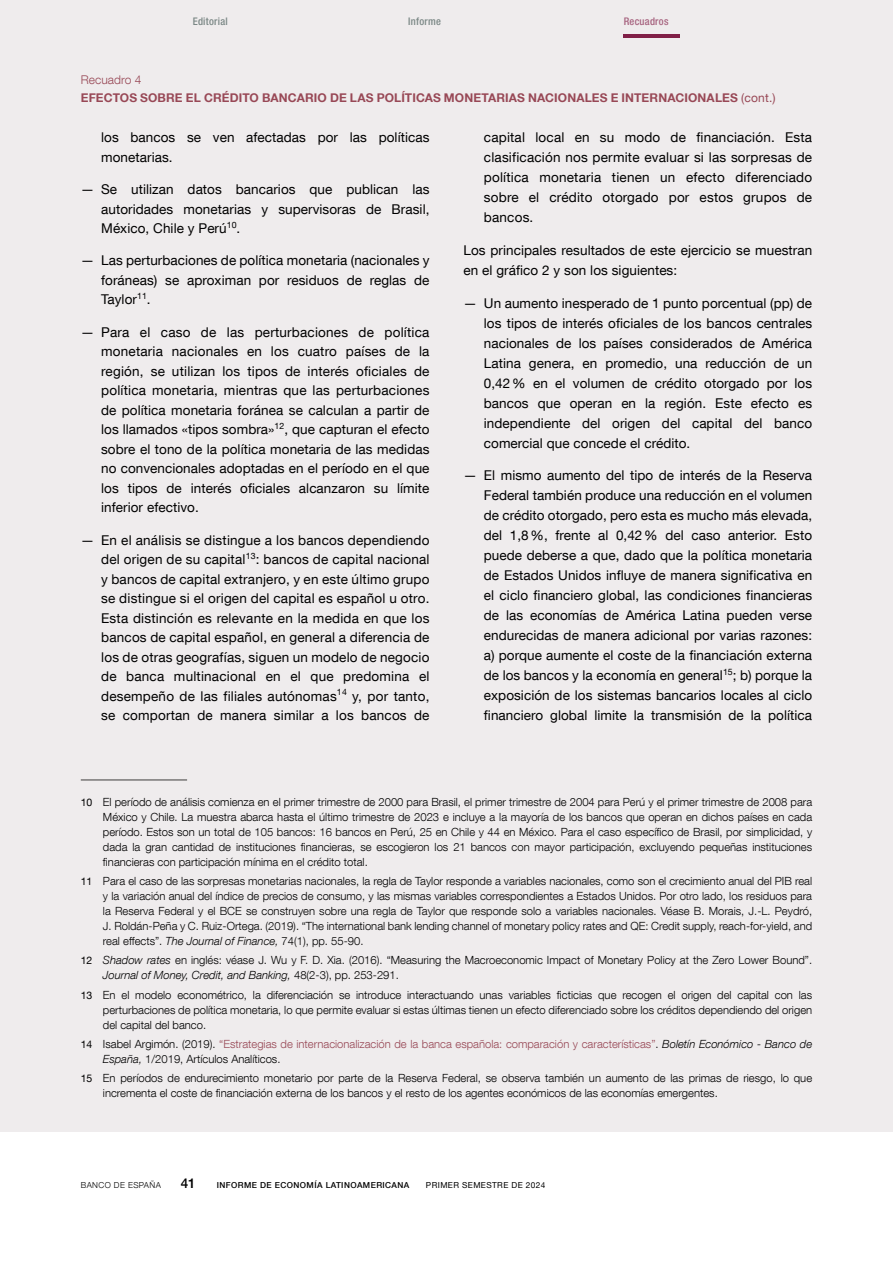
<style>
.page{position:relative;width:893px;height:1263px;background:#fff}
.page>*{position:absolute;margin:0;border:0;box-sizing:border-box;transform-origin:0 0}
.Texto_recuadro{font:13.5px/20px "Bd E Neue Helvetica";letter-spacing:.005em;color:#000;text-align:justify}
.t1{font:500 13.5px "Bd E Neue Helvetica";color:#000}
.t2{font:700 12px "Bd E Neue Helvetica";letter-spacing:.01em;color:#984856}
.Numero_recuadro{font:300 12px "Bd E Neue Helvetica";letter-spacing:.005em;color:#984856}
.Citas_recuadro{font:300 11.25px/15px "Bd E Neue Helvetica";color:#000;text-align:justify}
.Citas_recuadro-2{font:300 11.25px/15px "Bd E Neue Helvetica";color:#984856}
.t3{font:500 condensed 10.5px "Bd E Neue Helvetica";letter-spacing:.025em;color:#7a8785}
.t4{font:500 condensed 10.5px "Bd E Neue Helvetica";letter-spacing:.025em;color:#a6627e}
.t5{font:500 8.25px "Bd E Neue Helvetica";letter-spacing:.05em;color:#000}
.t6{font:8.25px "Bd E Neue Helvetica";letter-spacing:.05em;color:#000}
.t7{font:300 8.25px "Bd E Neue Helvetica";letter-spacing:.05em;color:#000}
.s1{font-weight:400}
.s2{font-weight:400;font-size:10.5px}
.s3{font-style:italic}
.s4{font-weight:400;font-size:10.5px;color:#000}
.s5{color:#000}
.s6{font-style:italic;color:#000}
</style>
<div class="page">
<div style="left:0;top:0;width:893px;height:1131px;background:#efeced"></div>
<hr style="left:81px;top:779px;width:106px;height:1px;background:#3c3c3b">
<hr style="left:624px;top:34px;width:56px;height:4px;background:#801f47">
<p class="t3" style="left:193px;top:15px;width:37px">Editorial</p>
<p class="t3" style="left:408px;top:15px;width:34px">Informe</p>
<p class="t4" style="left:624px;top:15px;width:46px">Recuadros</p>
<p class="Numero_recuadro" style="left:81px;top:72px;width:62px">Recuadro 4</p>
<h1 class="t2" style="left:81px;top:90px;width:696px">EFECTOS SOBRE EL CRÉDITO BANCARIO DE LAS POLÍTICAS MONETARIAS NACIONALES E INTERNACIONALES <span class="s1">(cont.)</span></h1>
<p class="Texto_recuadro" style="left:101px;top:128px;width:330px;line-height:19.5px">los bancos se ven afectadas por las políticas monetarias.</p>
<p class="Texto_recuadro" style="left:101px;top:179px;width:330px;line-height:19.5px;text-indent:-20px">— Se utilizan datos bancarios que publican las autoridades monetarias y supervisoras de Brasil, México, Chile y Perú<sup>10</sup>.</p>
<p class="Texto_recuadro" style="left:101px;top:251px;width:330px;line-height:19.5px;text-indent:-20px">— Las perturbaciones de política monetaria (nacionales y foráneas) se aproximan por residuos de reglas de Taylor<sup>11</sup>.</p>
<p class="Texto_recuadro" style="left:101px;top:322px;width:330px;line-height:19.5px;text-indent:-20px">— Para el caso de las perturbaciones de política monetaria nacionales en los cuatro países de la región, se utilizan los tipos de interés oficiales de política monetaria, mientras que las perturbaciones de política monetaria foránea se calculan a partir de los llamados «tipos sombra»<sup>12</sup>, que capturan el efecto sobre el tono de la política monetaria de las medidas no convencionales adoptadas en el período en el que los tipos de interés oficiales alcanzaron su límite inferior efectivo.</p>
<p class="Texto_recuadro" style="left:101px;top:530px;width:330px;line-height:19.5px;text-indent:-20px">— En el análisis se distingue a los bancos dependiendo del origen de su capital<sup>13</sup>: bancos de capital nacional y bancos de capital extranjero, y en este último grupo se distingue si el origen del capital es español u otro.<br>Esta distinción es relevante en la medida en que los bancos de capital español, en general a diferencia de los de otras geografías, siguen un modelo de negocio de banca multinacional en el que predomina el desempeño de las filiales autónomas<sup>14</sup> y, por tanto, se comportan de manera similar a los bancos de</p>
<p class="Texto_recuadro" style="left:484px;top:127px;width:330px">capital local en su modo de financiación. Esta clasificación nos permite evaluar si las sorpresas de política monetaria tienen un efecto diferenciado sobre el crédito otorgado por estos grupos de bancos.</p>
<p class="Texto_recuadro" style="left:463px;top:240px;width:350px">Los principales resultados de este ejercicio se muestran en el gráfico 2 y son los siguientes:</p>
<p class="Texto_recuadro" style="left:484px;top:293px;width:330px;text-indent:-20px">— Un aumento inesperado de 1 punto porcentual (pp) de los tipos de interés oficiales de los bancos centrales nacionales de los países considerados de América Latina genera, en promedio, una reducción de un 0,42% en el volumen de crédito otorgado por los bancos que operan en la región. Este efecto es independiente del origen del capital del banco comercial que concede el crédito.</p>
<p class="Texto_recuadro" style="left:484px;top:465px;width:330px;text-indent:-20px">— El mismo aumento del tipo de interés de la Reserva Federal también produce una reducción en el volumen de crédito otorgado, pero esta es mucho más elevada, del 1,8%, frente al 0,42% del caso anterior. Esto puede deberse a que, dado que la política monetaria de Estados Unidos influye de manera significativa en el ciclo financiero global, las condiciones financieras de las economías de América Latina pueden verse endurecidas de manera adicional por varias razones: a) porque aumente el coste de la financiación externa de los bancos y la economía en general<sup>15</sup>; b) porque la exposición de los sistemas bancarios locales al ciclo financiero global limite la transmisión de la política</p>
<p class="Citas_recuadro" style="left:103px;top:794px;width:711px;text-indent:-22px"><span class="s2">10</span> El período de análisis comienza en el primer trimestre de 2000 para Brasil, el primer trimestre de 2004 para Perú y el primer trimestre de 2008 para México y Chile. La muestra abarca hasta el último trimestre de 2023 e incluye a la mayoría de los bancos que operan en dichos países en cada período. Estos son un total de 105 bancos: 16 bancos en Perú, 25 en Chile y 44 en México. Para el caso específico de Brasil, por simplicidad, y dada la gran cantidad de instituciones financieras, se escogieron los 21 bancos con mayor participación, excluyendo pequeñas instituciones financieras con participación mínima en el crédito total.</p>
<p class="Citas_recuadro" style="left:103px;top:873px;width:711px;text-indent:-22px"><span class="s2">11</span> Para el caso de las sorpresas monetarias nacionales, la regla de Taylor responde a variables nacionales, como son el crecimiento anual del PIB real y la variación anual del índice de precios de consumo, y las mismas variables correspondientes a Estados Unidos. Por otro lado, los residuos para la Reserva Federal y el BCE se construyen sobre una regla de Taylor que responde solo a variables nacionales. Véase B. Morais, J.-L. Peydró, J. Roldán-Peña y C. Ruiz-Ortega. (2019). “The international bank lending channel of monetary policy rates and QE: Credit supply, reach-for-yield, and real effects”. <span class="s3">The Journal of Finance,</span> 74(1), pp. 55-90.</p>
<p class="Citas_recuadro" style="left:103px;top:953px;width:711px;text-indent:-22px"><span class="s2">12</span> <span class="s3">Shadow rates</span> en inglés: véase J. Wu y F. D. Xia. (2016). “Measuring the Macroeconomic Impact of Monetary Policy at the Zero Lower Bound”.<br><span class="s3">Journal of Money, Credit, and Banking,</span> 48(2-3), pp. 253-291.</p>
<p class="Citas_recuadro" style="left:103px;top:987px;width:711px;text-indent:-22px"><span class="s2">13</span> En el modelo econométrico, la diferenciación se introduce interactuando unas variables ficticias que recogen el origen del capital con las perturbaciones de política monetaria, lo que permite evaluar si estas últimas tienen un efecto diferenciado sobre los créditos dependiendo del origen del capital del banco.</p>
<p class="Citas_recuadro-2" style="left:103px;top:1036px;width:711px;text-indent:-22px"><span class="s4">14</span> <span class="s5">Isabel Argimón. (2019).</span> “Estrategias de internacionalización de la banca española: comparación y características”<span class="s5">.</span> <span class="s6">Boletín Económico - Banco de<br>España,</span> <span class="s5">1/2019, Artículos Analíticos.</span></p>
<p class="Citas_recuadro" style="left:103px;top:1070px;width:711px;text-indent:-22px"><span class="s2">15</span> En períodos de endurecimiento monetario por parte de la Reserva Federal, se observa también un aumento de las primas de riesgo, lo que incrementa el coste de financiación externa de los bancos y el resto de los agentes económicos de las economías emergentes.</p>
<p class="t7" style="left:81px;top:1180px;width:82px">BANCO DE ESPAÑA</p>
<p class="t1" style="left:181px;top:1175px;width:16px">41</p>
<p class="t5" style="left:217px;top:1180px;width:194px">INFORME DE ECONOMÍA LATINOAMERICANA</p>
<p class="t6" style="left:426px;top:1180px;width:121px">PRIMER SEMESTRE DE 2024</p>
</div>
